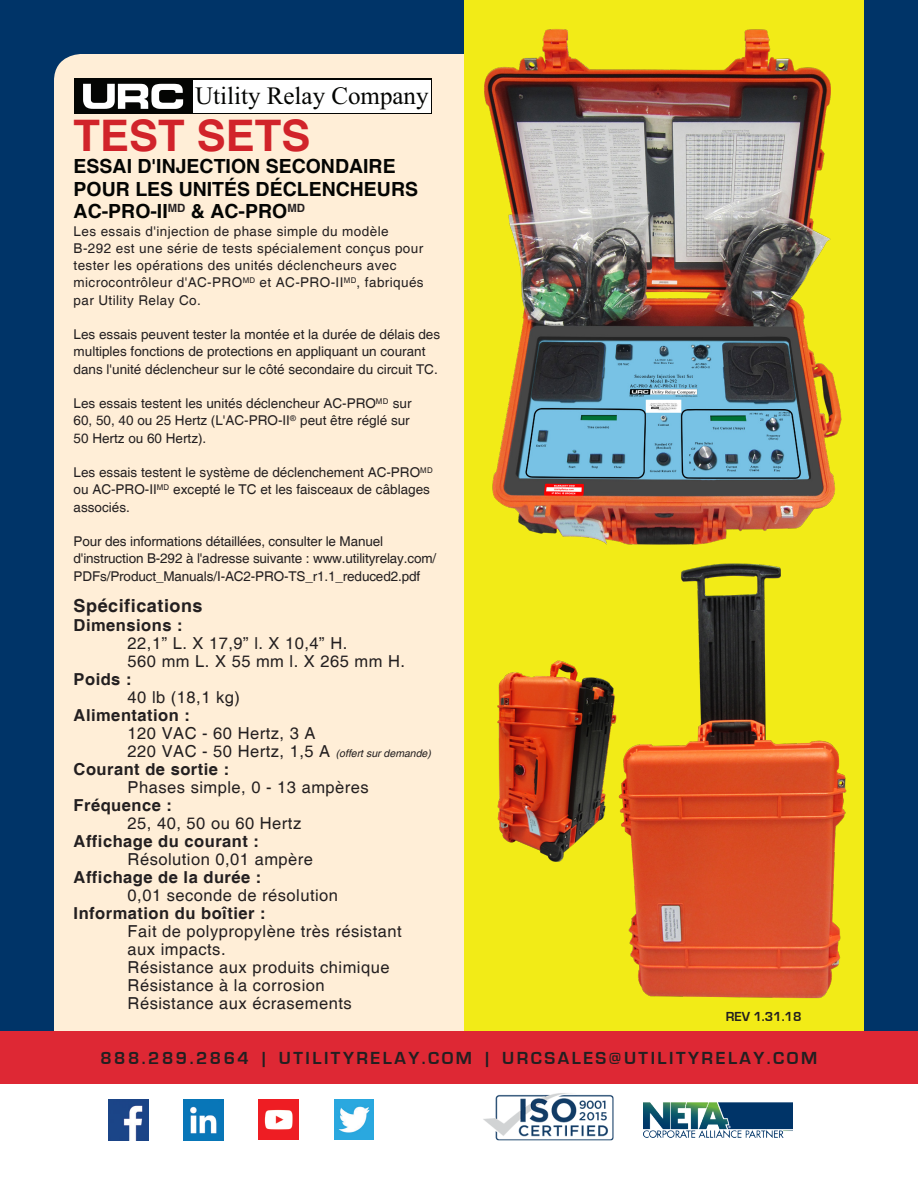
<style>
.page{position:relative;width:918px;height:1188px;background:#fff}
.page>*{position:absolute;margin:0;border:0;box-sizing:border-box;transform-origin:0 0}
.t1{font:700 43.5px "Helvetica";color:#d1232a}
.t2{font:25.05px "Times New Roman";color:#040503}
.t3{font:700 19.5px/22.5px "Helvetica";color:#040503}
.t4{font:700 18px "Eurostile";letter-spacing:.14em;color:#231f20}
.t5{font:700 18px "Helvetica";letter-spacing:.03em;color:#231f20}
.t6{font:16.5px "Helvetica";letter-spacing:.03em;color:#231f20}
.t7{font:700 16.5px "Helvetica";letter-spacing:.03em;color:#231f20}
.t8{font:13.5px/17.2px "Helvetica";color:#231f20}
.t9{font:13.5px/17.2px "Helvetica";letter-spacing:.03em;color:#231f20}
.t10{font:700 13.5px "Eurostile";color:#231f20}
.s1{font-style:italic;font-size:10.5px}
</style>
<div class="page">
<div style="left:0;top:0;width:918px;height:1163px;background:#003468"></div>
<div style="left:54px;top:54px;width:810px;height:1029px;background:#ffeed7;border-radius:27px"></div>
<div style="left:0;top:1083px;width:918px;height:105px;background:#fff"></div>
<div style="left:0;top:1031px;width:918px;height:52px;background:#de2834"></div>
<img style="left:644px;top:1102px;width:149px;height:36px">
<img style="left:108px;top:1099px;width:40px;height:41px">
<img style="left:184px;top:1099px;width:39px;height:41px">
<img style="left:335px;top:1100px;width:39px;height:40px">
<img style="left:259px;top:1100px;width:40px;height:40px">
<div style="left:464px;top:0;width:400px;height:1031px;background:#f2eb17"></div>
<img style="left:484px;top:29px;width:358px;height:516px">
<img style="left:497px;top:664px;width:55px;height:197px">
<img style="left:552px;top:563px;width:295px;height:435px">
<svg style="left:74px;top:79px;width:357px;height:35px;background:#212220"></svg>
<div style="left:193px;top:80px;width:237px;height:32px;background:#fff"></div>
<svg style="left:83px;top:84px;width:100px;height:25px;background:#9a9a99"></svg>
<img style="left:483px;top:1093px;width:131px;height:48px">
<p class="t2" style="left:195px;top:79px;width:235px">Utility Relay Company</p>
<p class="t1" style="left:74px;top:109px;width:238px">TEST SETS</p>
<p class="t3" style="left:74px;top:156px;width:346px">ESSAI D'INJECTION SECONDAIRE<br>POUR LES UNITÉS DÉCLENCHEURS<br>AC-PRO-II<sup>MD</sup> &amp; AC-PRO<sup>MD</sup></p>
<p class="t9" style="left:74px;top:223px;width:352px">Les essais d'injection de phase simple du modèle B-292 est une série de tests spécialement conçus pour tester les opérations des unités déclencheurs avec microcontrôleur d'AC-PRO<sup>MD</sup> et AC-PRO-II<sup>MD</sup>, fabriqués par Utility Relay Co.</p>
<p class="t8" style="left:74px;top:326px;width:368px">Les essais peuvent tester la montée et la durée de délais des multiples fonctions de protections en appliquant un courant dans l'unité déclencheur sur le côté secondaire du circuit TC.</p>
<p class="t8" style="left:74px;top:395px;width:340px">Les essais testent les unités déclencheur AC-PRO<sup>MD</sup> sur<br>60, 50, 40 ou 25 Hertz (L'AC-PRO-II<sup>®</sup> peut être réglé sur<br>50 Hertz ou 60 Hertz).</p>
<p class="t8" style="left:74px;top:464px;width:361px">Les essais testent le système de déclenchement AC-PRO<sup>MD </sup>ou AC-PRO-II<sup>MD</sup> excepté le TC et les faisceaux de câblages associés.</p>
<p class="t8" style="left:74px;top:533px;width:364px">Pour des informations détaillées, consulter le Manuel d'instruction B-292 à l'adresse suivante : www.utilityrelay.com/<br>PDFs/Product_Manuals/I-AC2-PRO-TS_r1.1_reduced2.pdf</p>
<p class="t5" style="left:74px;top:594px;width:131px">Spécifications</p>
<p class="t7" style="left:74px;top:615px;width:111px">Dimensions :</p>
<p class="t6" style="left:128px;top:634px;width:221px">22,1” L. X 17,9” l. X 10,4” H.</p>
<p class="t6" style="left:128px;top:652px;width:279px">560 mm L. X 55 mm l. X 265 mm H.</p>
<p class="t7" style="left:74px;top:669px;width:59px">Poids :</p>
<p class="t6" style="left:128px;top:688px;width:114px">40 lb (18,1 kg)</p>
<p class="t7" style="left:74px;top:705px;width:118px">Alimentation :</p>
<p class="t6" style="left:128px;top:724px;width:189px">120 VAC - 60 Hertz, 3 A</p>
<p class="t6" style="left:128px;top:742px;width:305px">220 VAC - 50 Hertz, 1,5 A <span class="s1">(offert sur demande)</span></p>
<p class="t7" style="left:74px;top:759px;width:157px">Courant de sortie :</p>
<p class="t6" style="left:128px;top:778px;width:243px">Phases simple, 0 - 13 ampères</p>
<p class="t7" style="left:74px;top:795px;width:100px">Fréquence :</p>
<p class="t6" style="left:128px;top:814px;width:175px">25, 40, 50 ou 60 Hertz</p>
<p class="t7" style="left:74px;top:831px;width:187px">Affichage du courant :</p>
<p class="t6" style="left:128px;top:850px;width:187px">Résolution 0,01 ampère</p>
<p class="t7" style="left:74px;top:867px;width:189px">Affichage de la durée :</p>
<p class="t6" style="left:128px;top:886px;width:212px">0,01 seconde de résolution</p>
<p class="t7" style="left:74px;top:903px;width:193px">Information du boîtier :</p>
<p class="t6" style="left:128px;top:922px;width:276px">Fait de polypropylène très résistant</p>
<p class="t6" style="left:128px;top:940px;width:100px">aux impacts.</p>
<p class="t6" style="left:128px;top:958px;width:264px">Résistance aux produits chimique</p>
<p class="t6" style="left:128px;top:976px;width:199px">Résistance à la corrosion</p>
<p class="t6" style="left:128px;top:994px;width:226px">Résistance aux écrasements</p>
<p class="t10" style="left:726px;top:1009px;width:77px">REV 1.31.18</p>
<p class="t4" style="left:100px;top:1049px;width:718px">888.289.2864 | UTILITYRELAY.COM | URCSALES@UTILITYRELAY.COM</p>
</div>
